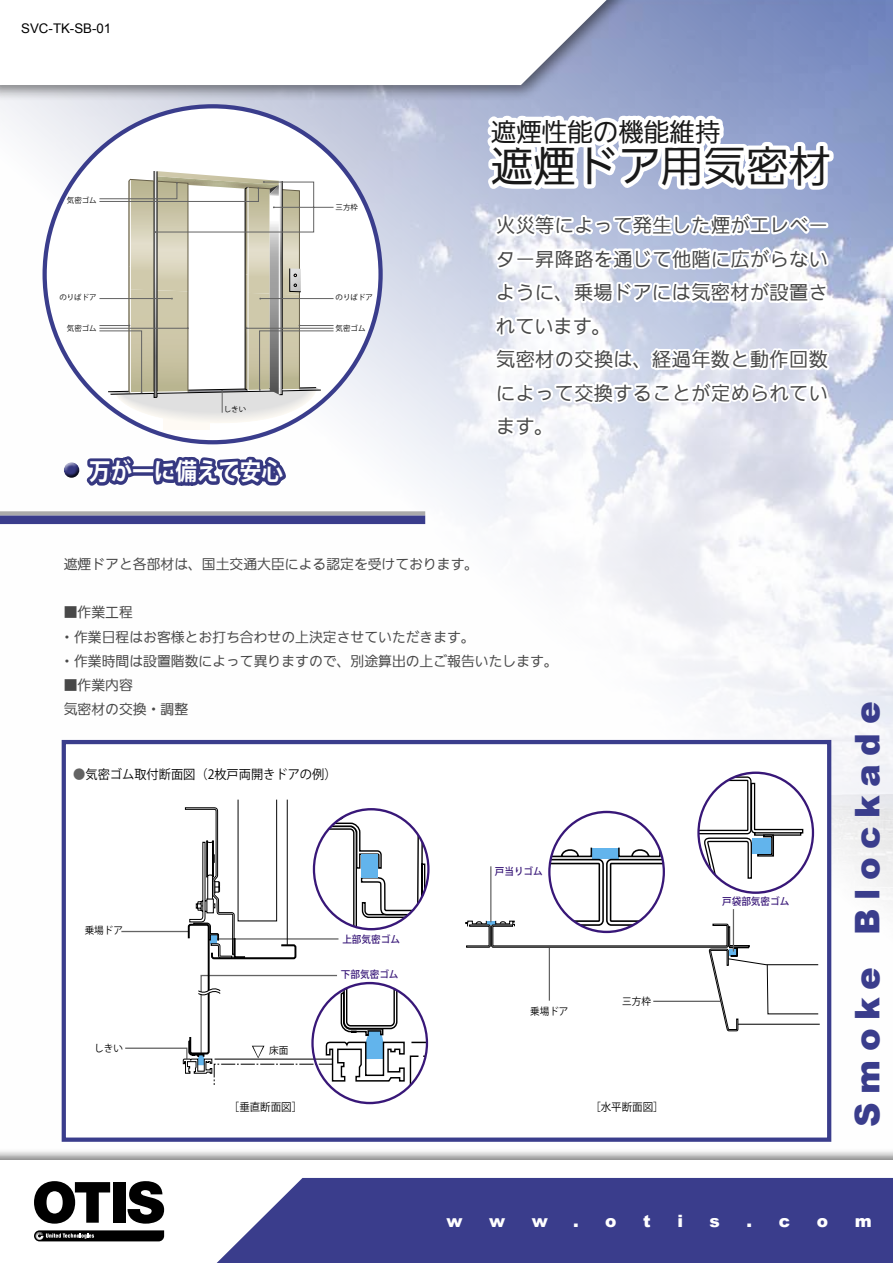
<style>
.page{position:relative;width:893px;height:1263px;background:#fff}
.page>*{position:absolute;margin:0;border:0;box-sizing:border-box;transform-origin:0 0}
.t1{font:100 42.45px "SUD Go Dsp IWA";color:#191919}
.t2{font:900 34.05px "Arial";letter-spacing:.25em;color:#3a3d8c}
.t3{font:100 25.5px "SUD Go Dsp IWA";color:#191919}
.t4{font:700 23.85px "Koz Go Pro";color:#fff;scale:.9 1}
.t5{font:19.2px/33.5px "SUD Gohon IWA HW Th";letter-spacing:.02em;color:#484848}
.t6{font:900 16.95px "Arial";color:#fff}
.t7{font:13.8px/24.2px "SUD Gohon IWA HW Th";color:#484848}
.t8{font:13.35px "Arial";color:#000}
.t9{font:12.75px "Shin Go Medium 90 msp RKSJ H";color:#000;scale:.95 1}
.t10{font:10.95px "Shin Go Medium 90 msp RKSJ H";color:#000;scale:.95 1}
.t11{font:10.05px "Koz Go Pr 6 N Medium 90 msp RKSJ H";color:#381778;scale:.95 1}
.t12{font:10.05px "Shin Go regular 90 msp RKSJ H";color:#000;scale:.95 1}
.t13{font:7.5px "Shin Go regular 90 msp RKSJ H";color:#000}
.s1{color:#636363}
</style>
<div class="page">
<img style="left:0;top:0;width:893px;height:1142px">
<div style="left:62px;top:740px;width:769px;height:402px;background:#fff;border:4px solid #3a3d8c"></div>
<hr style="left:287px;top:800px;width:1px;height:145px;background:#000">
<svg style="left:121px;top:807px;width:307px;height:296px"></svg>
<div style="left:311px;top:982px;width:117px;height:122px;border:2px solid #381778;border-radius:50%"></div>
<svg style="left:465px;top:776px;width:355px;height:255px"></svg>
<div style="left:752px;top:838px;width:19px;height:15px;background:#62b4ec"></div>
<div style="left:697px;top:771px;width:117px;height:123px;border:2px solid #381778;border-radius:50%"></div>
<div style="left:0;top:1148px;width:893px;height:115px;background:#000;opacity:.5"></div>
<div style="left:0;top:1161px;width:893px;height:102px;background:#fff"></div>
<div style="left:216px;top:1178px;width:677px;height:85px;background:#3a3d8c"></div>
<svg style="left:34px;top:1181px;width:76px;height:43px"></svg>
<div style="left:113px;top:1182px;width:12px;height:41px;background:#000"></div>
<svg style="left:128px;top:1181px;width:36px;height:43px"></svg>
<svg style="left:34px;top:1230px;width:130px;height:11px"></svg>
<div style="left:0;top:0;width:647px;height:101px;background:#000;opacity:.5"></div>
<svg style="left:0;top:0;width:632px;height:85px"></svg>
<div style="left:0;top:511px;width:425px;height:5px;background:#aaa"></div>
<div style="left:0;top:516px;width:425px;height:8px;background:#3a3d8c"></div>
<div style="left:63px;top:461px;width:18px;height:12px;background:#fff;opacity:.75"></div>
<div style="left:63px;top:465px;width:18px;height:14px;background:#000;opacity:.75"></div>
<div style="left:45px;top:106px;width:336px;height:336px;background:#fff;border-radius:50%"></div>
<svg style="left:480px;top:88px;width:358px;height:379px"></svg>
<svg style="left:79px;top:143px;width:255px;height:361px"></svg>
<p class="t8" style="left:21px;top:19px;width:92px">SVC-TK-SB-01</p>
<p class="t13" style="left:67px;top:196px;width:31px">気密ゴム</p>
<p class="t13" style="left:336px;top:203px;width:24px">三方枠</p>
<p class="t13" style="left:59px;top:293px;width:39px">のりばドア</p>
<p class="t13" style="left:336px;top:293px;width:39px">のりばドア</p>
<p class="t13" style="left:67px;top:324px;width:31px">気密ゴム</p>
<p class="t13" style="left:336px;top:324px;width:31px">気密ゴム</p>
<p class="t13" style="left:224px;top:405px;width:24px">しきい</p>
<h3 class="t4" style="left:89px;top:456px;width:217px">万が一に備えて安心</h3>
<h3 class="t3" style="left:491px;top:119px;width:231px">遮煙性能の機能維持</h3>
<h1 class="t1" style="left:491px;top:145px;width:342px">遮煙ドア用気密材</h1>
<h3 class="t5" style="left:496px;top:210px;width:333px">火災等によって発生した煙がエレベーター昇降路を通じて他階に広がらないように、乗場ドアには気密材が設置されています。<br>気密材の交換は、経過年数と動作回数によって交換することが定められています。</h3>
<p class="t7" style="left:64px;top:553px;width:416px">遮煙ドアと各部材は、国土交通大臣による認定を受けております。</p>
<p class="t7" style="left:60px;top:601px;width:499px">■作業工程<br>・作業日程はお客様とお打ち合わせの上決定させていただきます。<br>・作業時間は設置階数によって異りますので、別途算出の上ご報告いたします。</p>
<p class="t7" style="left:64px;top:674px;width:126px">■作業内容<br>気密材の交換・調整</p>
<p class="t9" style="left:73px;top:767px;width:279px"><span class="s1">●</span>気密ゴム取付断面図（2枚戸両開きドアの例）</p>
<p class="t12" style="left:85px;top:925px;width:42px">乗場ドア</p>
<p class="t12" style="left:94px;top:1042px;width:32px">しきい</p>
<p class="t12" style="left:269px;top:1044px;width:22px">床面</p>
<p class="t11" style="left:342px;top:933px;width:62px">上部気密ゴム</p>
<p class="t11" style="left:341px;top:969px;width:62px">下部気密ゴム</p>
<p class="t11" style="left:495px;top:865px;width:52px">戸当りゴム</p>
<p class="t12" style="left:530px;top:1005px;width:42px">乗場ドア</p>
<p class="t12" style="left:622px;top:996px;width:32px">三方枠</p>
<p class="t10" style="left:229px;top:1100px;width:79px">［垂直断面図］</p>
<p class="t10" style="left:590px;top:1100px;width:79px">［水平断面図］</p>
<p class="t11" style="left:722px;top:896px;width:72px">戸袋部気密ゴム</p>
<h2 class="t2" style="left:843px;top:1127px;width:427px;rotate:-90deg">Smoke Blockade</h2>
<p class="t6" style="left:446px;top:1208px;width:18px">w</p>
<p class="t6" style="left:489px;top:1208px;width:18px">w</p>
<p class="t6" style="left:532px;top:1208px;width:18px">w</p>
<p class="t6" style="left:573px;top:1208px;width:7px">.</p>
<p class="t6" style="left:605px;top:1208px;width:13px">o</p>
<p class="t6" style="left:643px;top:1208px;width:9px">t</p>
<p class="t6" style="left:677px;top:1208px;width:7px">i</p>
<p class="t6" style="left:710px;top:1208px;width:12px">s</p>
<p class="t6" style="left:747px;top:1208px;width:7px">.</p>
<p class="t6" style="left:779px;top:1208px;width:13px">c</p>
<p class="t6" style="left:817px;top:1208px;width:13px">o</p>
<p class="t6" style="left:855px;top:1208px;width:19px">m</p>
</div>
